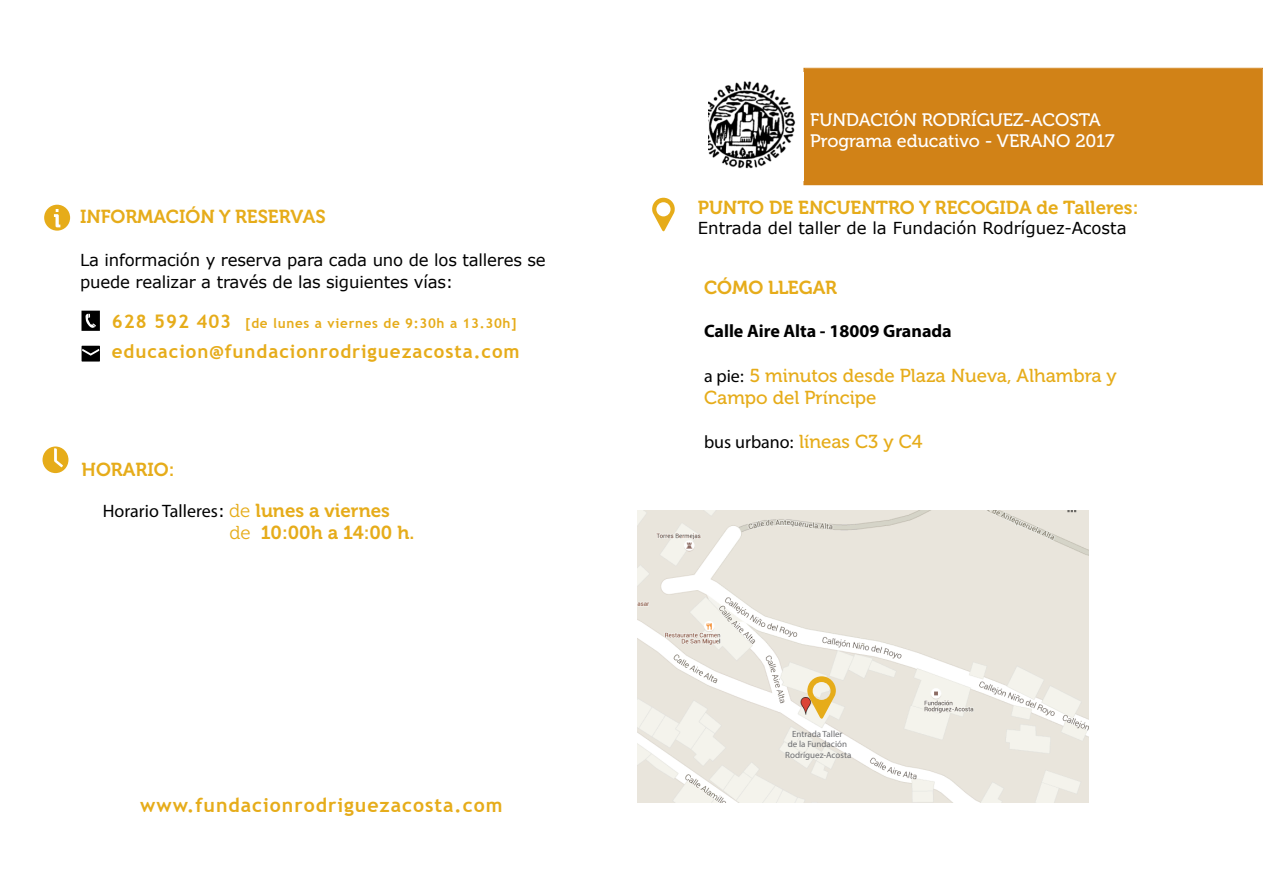
<style>
.page{position:relative;width:1263px;height:893px;background:#fff}
.page>*{position:absolute;margin:0;border:0;box-sizing:border-box;transform-origin:0 0}
.t1{font:700 19.5px "Trebuchet MS";letter-spacing:.05em;color:#e6ac1a}
.t2{font:18.75px "Museo 700";color:#e6ac1a}
.t3{font:18.75px/22.5px "Museo 500";color:#e6ac1a}
.t4{font:700 18.75px "Trebuchet MS";letter-spacing:.05em;color:#e6ac1a}
.t5{font:18px/21.6px "Museo 500";color:#fff}
.t6{font:18px "Myriad Pro";color:#000}
.t7{font:700 18px "Myriad Pro";color:#000}
.t8{font:16.5px/22.5px "Verdana";letter-spacing:-.01em;color:#000}
.t9{font:700 13.5px "Trebuchet MS";letter-spacing:.05em;color:#e6ac1a}
.t10{font:9px/10.8px "Myriad Pro";color:#6d6e71;text-align:center}
.s1{font-size:18.75px}
.s2{font-family:"Verdana";font-size:16.5px}
.s3{font-family:"Museo 300";font-size:18.75px;color:#e6ac1a}
.s4{font-family:"Museo 700";font-size:18.75px;color:#e6ac1a}
.s5{font-family:"Museo 300"}
.s6{font-family:"Myriad Pro";font-size:18px;color:#000}
</style>
<div class="page">
<div style="left:803px;top:68px;width:460px;height:117px;background:#d18217"></div>
<div style="left:805px;top:69px;width:457px;height:115px;border:1px solid #d18217"></div>
<img style="left:708px;top:72px;width:96px;height:109px">
<svg style="left:43px;top:446px;width:25px;height:27px"></svg>
<svg style="left:81px;top:311px;width:19px;height:20px"></svg>
<svg style="left:82px;top:346px;width:18px;height:16px"></svg>
<svg style="left:44px;top:205px;width:26px;height:26px"></svg>
<svg style="left:652px;top:198px;width:23px;height:34px"></svg>
<img style="left:638px;top:510px;width:450px;height:293px">
<svg style="left:807px;top:676px;width:29px;height:44px"></svg>
<p class="t2" style="left:80px;top:207px;width:247px">INFORMACIÓN Y RESERVAS</p>
<p class="t8" style="left:80px;top:248px;width:467px">La información y reserva para cada uno de los talleres se puede realizar a través de las siguientes vías:</p>
<p class="t9" style="left:112px;top:315px;width:406px"><span class="s1">628 592 403</span> [de lunes a viernes de 9:30h a 13.30h]</p>
<p class="t4" style="left:112px;top:340px;width:409px">educacion@fundacionrodriguezacosta.com</p>
<p class="t2" style="left:82px;top:459px;width:94px">HORARIO:</p>
<p class="t6" style="left:103px;top:499px;width:289px">Horario Talleres<span class="s2">:</span> <span class="s3">de</span> <span class="s4">lunes a viernes</span></p>
<p class="t2" style="left:230px;top:522px;width:186px"><span class="s5">de</span> 10:00h a 14:00 h.</p>
<p class="t1" style="left:140px;top:793px;width:364px">www.fundacionrodriguezacosta.com</p>
<p class="t5" style="left:810px;top:109px;width:306px">FUNDACIÓN RODRÍGUEZ-ACOSTA<br>Programa educativo - VERANO 2017</p>
<p class="t2" style="left:698px;top:197px;width:442px">PUNTO DE ENCUENTRO Y RECOGIDA de Talleres:</p>
<p class="t8" style="left:698px;top:216px;width:430px">Entrada del taller de la Fundación Rodríguez-Acosta</p>
<p class="t2" style="left:704px;top:277px;width:135px">CÓMO LLEGAR</p>
<p class="t7" style="left:704px;top:319px;width:249px">Calle Aire Alta - 18009 Granada</p>
<p class="t3" style="left:704px;top:365px;width:414px"><span class="s6">a pie:</span> 5 minutos desde Plaza Nueva, Alhambra y<br>Campo del Príncipe</p>
<p class="t3" style="left:704px;top:431px;width:220px"><span class="s6">bus urbano:</span> líneas C3 y C4</p>
<p class="t10" style="left:785px;top:728px;width:68px">Entrada Taller<br>de la Fundación<br>Rodríguez-Acosta</p>
</div>
